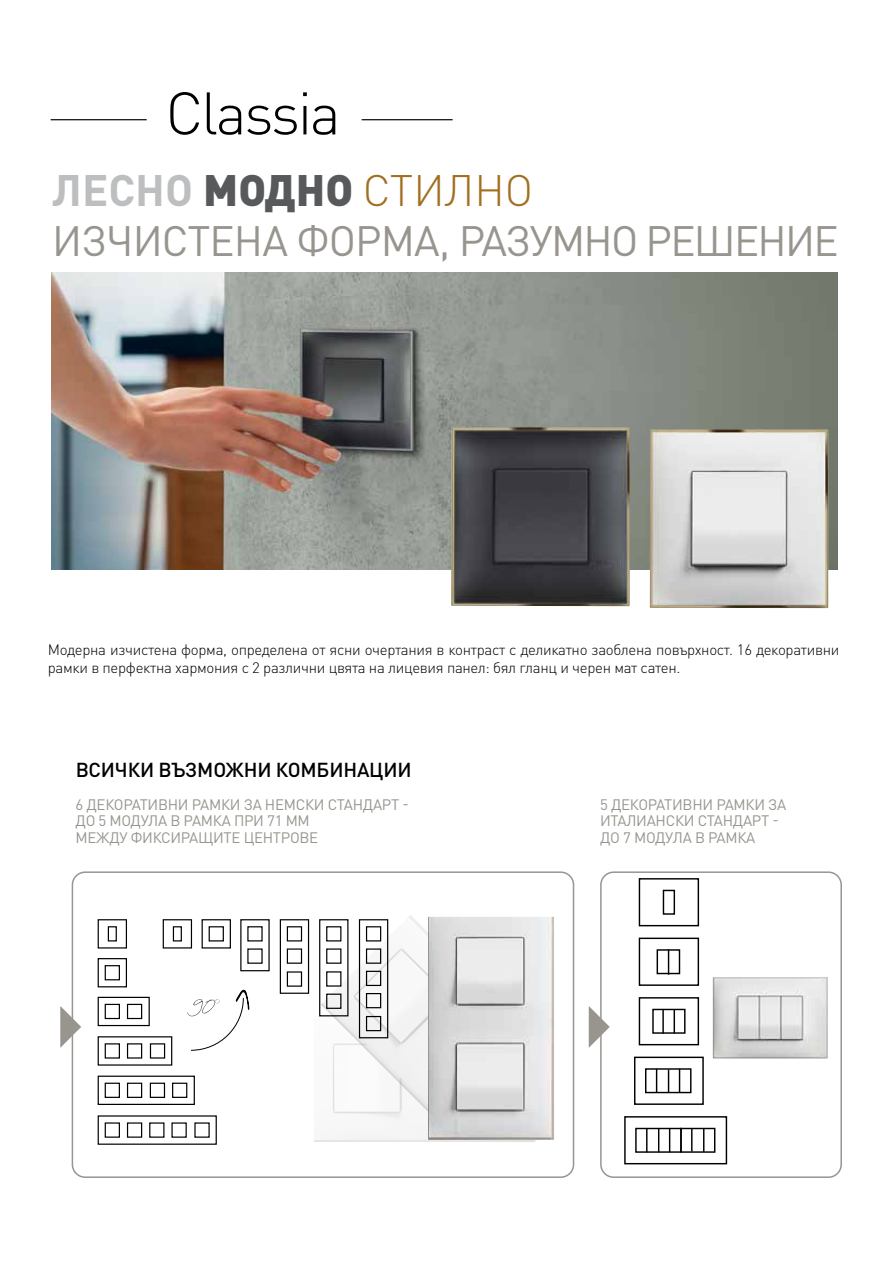
<style>
.page{position:relative;width:893px;height:1263px;background:#fff}
.page>*{position:absolute;margin:0;border:0;box-sizing:border-box;transform-origin:0 0}
.t1{font:300 59.1px "DIN Pro";letter-spacing:-.04em;color:#000}
.t2{font:300 43.5px "DIN Pro";color:#a26e1f}
.t3{font:42px "DIN Pro";letter-spacing:-.035em;color:#98958f}
.t4{font:500 19.95px "DIN Pro";letter-spacing:-.01em;color:#000}
.t5{font:300 15px/18px "DIN Pro";letter-spacing:-.02em;color:#000}
.t6{font:15px/16.5px "DIN Pro";letter-spacing:-.02em;color:#98958f}
.s1{font-weight:700;color:#bcbec0}
.s2{font-weight:900;color:#58595b}
</style>
<div class="page">
<img style="left:321px;top:915px;width:108px;height:220px">
<img style="left:428px;top:917px;width:126px;height:223px">
<div style="left:72px;top:871px;width:502px;height:307px;border:2px solid #98958f;border-radius:13px"></div>
<div style="left:600px;top:871px;width:242px;height:307px;border:2px solid #98958f;border-radius:13px"></div>
<svg style="left:60px;top:1006px;width:21px;height:42px"></svg>
<svg style="left:589px;top:1006px;width:21px;height:42px"></svg>
<hr style="left:51px;top:119px;width:96px;height:1px;background:#000">
<hr style="left:362px;top:119px;width:91px;height:1px;background:#000">
<img style="left:51px;top:272px;width:787px;height:298px">
<img style="left:650px;top:429px;width:178px;height:179px">
<img style="left:451px;top:427px;width:179px;height:179px">
<div style="left:202px;top:919px;width:29px;height:29px;border:1px solid #000"></div>
<div style="left:209px;top:926px;width:15px;height:15px;border:1px solid #000"></div>
<div style="left:163px;top:919px;width:29px;height:29px;border:1px solid #000"></div>
<div style="left:173px;top:926px;width:9px;height:15px;border:1px solid #000"></div>
<svg style="left:240px;top:919px;width:30px;height:53px"></svg>
<div style="left:247px;top:926px;width:16px;height:15px;border:1px solid #000"></div>
<div style="left:247px;top:948px;width:16px;height:16px;border:1px solid #000"></div>
<div style="left:319px;top:919px;width:29px;height:97px;border:1px solid #000"></div>
<div style="left:326px;top:926px;width:15px;height:15px;border:1px solid #000"></div>
<div style="left:326px;top:971px;width:15px;height:16px;border:1px solid #000"></div>
<div style="left:326px;top:948px;width:15px;height:16px;border:1px solid #000"></div>
<div style="left:326px;top:993px;width:15px;height:16px;border:1px solid #000"></div>
<svg style="left:279px;top:919px;width:31px;height:75px"></svg>
<div style="left:287px;top:926px;width:15px;height:15px;border:1px solid #000"></div>
<div style="left:287px;top:948px;width:15px;height:16px;border:1px solid #000"></div>
<div style="left:287px;top:971px;width:15px;height:16px;border:1px solid #000"></div>
<svg style="left:358px;top:918px;width:31px;height:121px"></svg>
<div style="left:366px;top:971px;width:15px;height:15px;border:1px solid #000"></div>
<div style="left:366px;top:993px;width:15px;height:15px;border:1px solid #000"></div>
<div style="left:366px;top:1016px;width:15px;height:15px;border:1px solid #000"></div>
<div style="left:98px;top:958px;width:29px;height:29px;border:1px solid #000"></div>
<div style="left:105px;top:965px;width:15px;height:15px;border:1px solid #000"></div>
<div style="left:98px;top:919px;width:29px;height:29px;border:1px solid #000"></div>
<div style="left:108px;top:926px;width:9px;height:15px;border:1px solid #000"></div>
<svg style="left:97px;top:996px;width:53px;height:31px"></svg>
<div style="left:105px;top:1004px;width:15px;height:15px;border:1px solid #000"></div>
<div style="left:127px;top:1004px;width:15px;height:15px;border:1px solid #000"></div>
<div style="left:98px;top:1075px;width:97px;height:30px;border:1px solid #000"></div>
<div style="left:105px;top:1083px;width:15px;height:15px;border:1px solid #000"></div>
<div style="left:150px;top:1083px;width:15px;height:15px;border:1px solid #000"></div>
<div style="left:127px;top:1083px;width:15px;height:15px;border:1px solid #000"></div>
<div style="left:172px;top:1083px;width:15px;height:15px;border:1px solid #000"></div>
<svg style="left:97px;top:1036px;width:76px;height:30px"></svg>
<div style="left:105px;top:1043px;width:15px;height:15px;border:1px solid #000"></div>
<div style="left:127px;top:1043px;width:15px;height:15px;border:1px solid #000"></div>
<div style="left:150px;top:1043px;width:15px;height:15px;border:1px solid #000"></div>
<svg style="left:97px;top:1115px;width:120px;height:30px"></svg>
<div style="left:149px;top:1122px;width:15px;height:16px;border:1px solid #000"></div>
<svg style="left:187px;top:989px;width:63px;height:62px"></svg>
<img style="left:713px;top:977px;width:115px;height:81px">
<div style="left:639px;top:937px;width:60px;height:49px;border:1px solid #000"></div>
<div style="left:657px;top:949px;width:23px;height:25px;border:1px solid #000"></div>
<svg style="left:668px;top:949px;width:1px;height:26px"></svg>
<div style="left:639px;top:878px;width:60px;height:48px;border:1px solid #000"></div>
<div style="left:663px;top:890px;width:12px;height:25px;border:1px solid #000"></div>
<div style="left:639px;top:997px;width:60px;height:48px;border:1px solid #000"></div>
<div style="left:652px;top:1009px;width:33px;height:25px;border:1px solid #000"></div>
<hr style="left:662px;top:1009px;width:2px;height:24px;background:#000">
<svg style="left:674px;top:1009px;width:1px;height:24px"></svg>
<div style="left:634px;top:1056px;width:70px;height:49px;border:1px solid #000"></div>
<div style="left:645px;top:1068px;width:46px;height:25px;border:1px solid #000"></div>
<svg style="left:656px;top:1069px;width:1px;height:24px"></svg>
<svg style="left:668px;top:1069px;width:1px;height:23px"></svg>
<svg style="left:679px;top:1069px;width:1px;height:24px"></svg>
<div style="left:624px;top:1116px;width:103px;height:48px;border:1px solid #000"></div>
<div style="left:635px;top:1128px;width:47px;height:25px;border:1px solid #000"></div>
<svg style="left:646px;top:1128px;width:1px;height:24px"></svg>
<svg style="left:658px;top:1128px;width:1px;height:24px"></svg>
<svg style="left:669px;top:1128px;width:1px;height:24px"></svg>
<div style="left:680px;top:1128px;width:35px;height:25px;border:1px solid #000"></div>
<svg style="left:691px;top:1129px;width:1px;height:22px"></svg>
<svg style="left:703px;top:1129px;width:1px;height:23px"></svg>
<h1 class="t1" style="left:165px;top:68px;width:177px">Classia</h1>
<h2 class="t2" style="left:52px;top:157px;width:482px"><span class="s1">ЛЕСНО</span> <span class="s2">МОДНО</span> СТИЛНО</h2>
<h3 class="t3" style="left:52px;top:213px;width:788px">ИЗЧИСТЕНА ФОРМА, РАЗУМНО РЕШЕНИЕ</h3>
<p class="t5" style="left:48px;top:640px;width:793px">Модерна изчистена форма, определена от ясни очертания в контраст с деликатно заоблена повърхност. 16 декоративни рамки в перфектна хармония с 2 различни цвята на лицевия панел: бял гланц и черен мат сатен.</p>
<h3 class="t4" style="left:76px;top:753px;width:337px">ВСИЧКИ ВЪЗМОЖНИ КОМБИНАЦИИ</h3>
<p class="t6" style="left:76px;top:795px;width:335px">6 ДЕКОРАТИВНИ РАМКИ ЗА НЕМСКИ СТАНДАРТ -<br>ДО 5 МОДУЛА В РАМКА ПРИ 71 ММ<br>МЕЖДУ ФИКСИРАЩИТЕ ЦЕНТРОВЕ</p>
<p class="t6" style="left:600px;top:795px;width:188px">5 ДЕКОРАТИВНИ РАМКИ ЗА<br>ИТАЛИАНСКИ СТАНДАРТ -<br>ДО 7 МОДУЛА В РАМКА</p>
</div>
